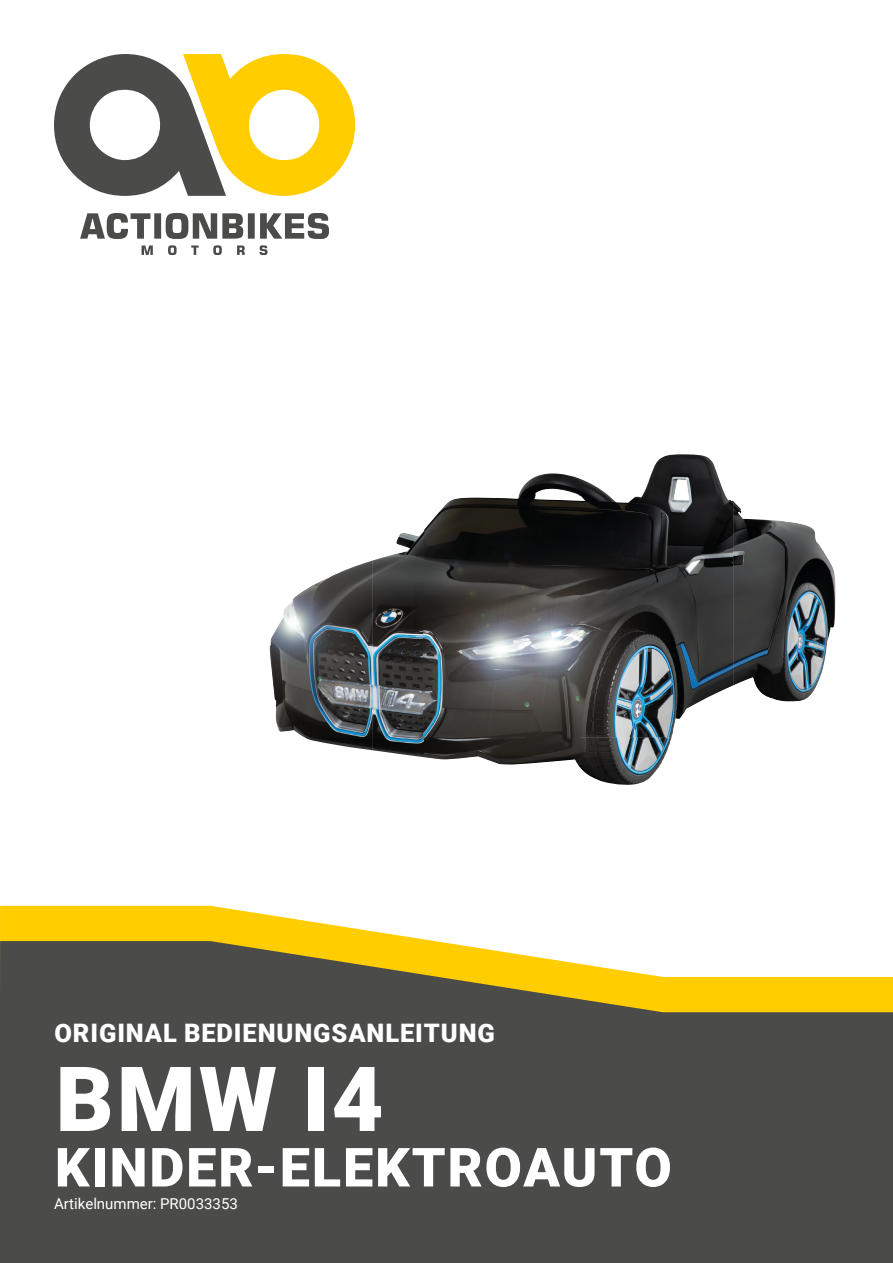
<style>
.page{position:relative;width:893px;height:1263px;background:#fff}
.page>*{position:absolute;margin:0;border:0;box-sizing:border-box;transform-origin:0 0}
.t1{font:900 90px "Roboto";color:#fff}
.t2{font:900 54px "Roboto";letter-spacing:.035em;color:#fff}
.t3{font:900 25.5px "Roboto";letter-spacing:.035em;color:#fff}
.t4{font:15px "Roboto";color:#fff}
</style>
<div class="page">
<svg style="left:54px;top:54px;width:301px;height:142px"></svg>
<svg style="left:80px;top:213px;width:249px;height:26px"></svg>
<svg style="left:142px;top:245px;width:125px;height:10px"></svg>
<svg style="left:0;top:906px;width:434px;height:35px;fill:#ffcd00"></svg>
<svg style="left:0;top:941px;width:893px;height:322px;background:#5f5b4c"></svg>
<img style="left:424px;top:473px;width:155px;height:264px">
<img style="left:579px;top:454px;width:154px;height:284px">
<img style="left:733px;top:501px;width:52px;height:200px">
<img style="left:372px;top:531px;width:52px;height:226px">
<img style="left:785px;top:521px;width:50px;height:180px">
<img style="left:270px;top:560px;width:103px;height:190px">
<img style="left:424px;top:737px;width:247px;height:48px">
<p class="t3" style="left:54px;top:1015px;width:442px">ORIGINAL BEDIENUNGSANLEITUNG</p>
<h1 class="t1" style="left:56px;top:1036px;width:329px">BMW I4</h1>
<h2 class="t2" style="left:55px;top:1129px;width:618px">KINDER-ELEKTROAUTO</h2>
<p class="t4" style="left:54px;top:1193px;width:185px">Artikelnummer: PR0033353</p>
</div>
